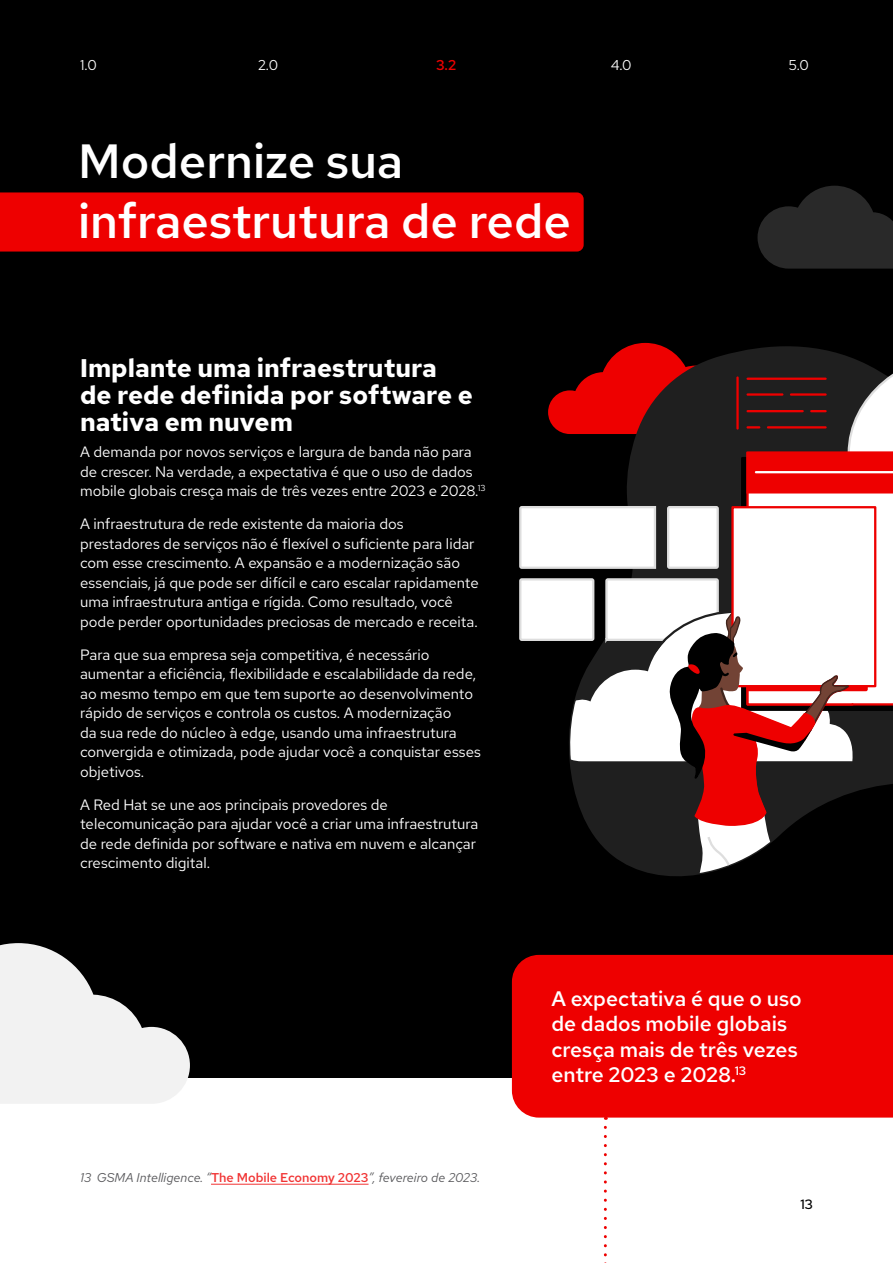
<style>
.page{position:relative;width:893px;height:1263px;background:#fff}
.page>*{position:absolute;margin:0;border:0;box-sizing:border-box;transform-origin:0 0}
.t1{font:500 48px/60px "Red Hat Text";color:#fff}
.t2{font:700 25.5px/27px "Red Hat Text";color:#fff}
.t3{font:500 21px/25.2px "Red Hat Text";color:#fff}
.t4{font:15px/19.5px "Red Hat Text";color:#fff}
.t5{font:14.25px "Red Hat Text";color:#fff}
.t6{font:500 14.25px "Red Hat Text";color:#e00}
.t7{font:500 13.5px "Red Hat Display";color:#000}
.t8{font:italic 12.75px "Red Hat Text";color:#58585b}
.s1{font-weight:500;font-style:normal;color:#f13333}
</style>
<div class="page">
<div style="left:0;top:0;width:893px;height:1077px;background:#000"></div>
<hr style="left:211px;top:1184px;width:158px;height:1px;background:#f13333">
<div style="left:512px;top:955px;width:381px;height:162px;background:#e00"></div>
<svg style="left:0;top:943px;width:190px;height:161px"></svg>
<svg style="left:604px;top:1127px;width:3px;height:136px"></svg>
<div style="left:0;top:192px;width:584px;height:60px;background:#e00"></div>
<svg style="left:519px;top:343px;width:374px;height:533px"></svg>
<hr style="left:756px;top:471px;width:137px;height:2px;background:#fff">
<svg style="left:757px;top:186px;width:136px;height:83px"></svg>
<p class="t5" style="left:80px;top:55px;width:18px">1.0</p>
<p class="t5" style="left:258px;top:55px;width:22px">2.0</p>
<p class="t6" style="left:436px;top:55px;width:22px">3.2</p>
<p class="t5" style="left:611px;top:55px;width:22px">4.0</p>
<p class="t5" style="left:789px;top:55px;width:22px">5.0</p>
<h1 class="t1" style="left:78px;top:130px;width:494px">Modernize sua infraestrutura de rede</h1>
<h2 class="t2" style="left:80px;top:354px;width:394px">Implante uma infraestrutura de rede definida por software e nativa em nuvem</h2>
<p class="t4" style="left:80px;top:442px;width:407px">A demanda por novos serviços e largura de banda não para de crescer. Na verdade, a expectativa é que o uso de dados mobile globais cresça mais de três vezes entre 2023 e 2028.<sup>13</sup></p>
<p class="t4" style="left:80px;top:514px;width:400px">A infraestrutura de rede existente da maioria dos prestadores de serviços não é flexível o suficiente para lidar com esse crescimento. A expansão e a modernização são essenciais, já que pode ser difícil e caro escalar rapidamente uma infraestrutura antiga e rígida. Como resultado, você pode perder oportunidades preciosas de mercado e receita.</p>
<p class="t4" style="left:80px;top:644px;width:402px">Para que sua empresa seja competitiva, é necessário aumentar a eficiência, flexibilidade e escalabilidade da rede, ao mesmo tempo em que tem suporte ao desenvolvimento rápido de serviços e controla os custos. A modernização<br>da sua rede do núcleo à edge, usando uma infraestrutura convergida e otimizada, pode ajudar você a conquistar esses objetivos.</p>
<p class="t4" style="left:80px;top:794px;width:400px">A Red Hat se une aos principais provedores de telecomunicação para ajudar você a criar uma infraestrutura de rede definida por software e nativa em nuvem e alcançar crescimento digital.</p>
<p class="t8" style="left:80px;top:1169px;width:401px">13 GSMA Intelligence. “<span class="s1">The Mobile Economy 2023</span>”, fevereiro de 2023.</p>
<h3 class="t3" style="left:551px;top:986px;width:252px">A expectativa é que o uso de dados mobile globais cresça mais de três vezes entre 2023 e 2028.<sup>13</sup></h3>
<p class="t7" style="left:800px;top:1196px;width:14px">13</p>
</div>
